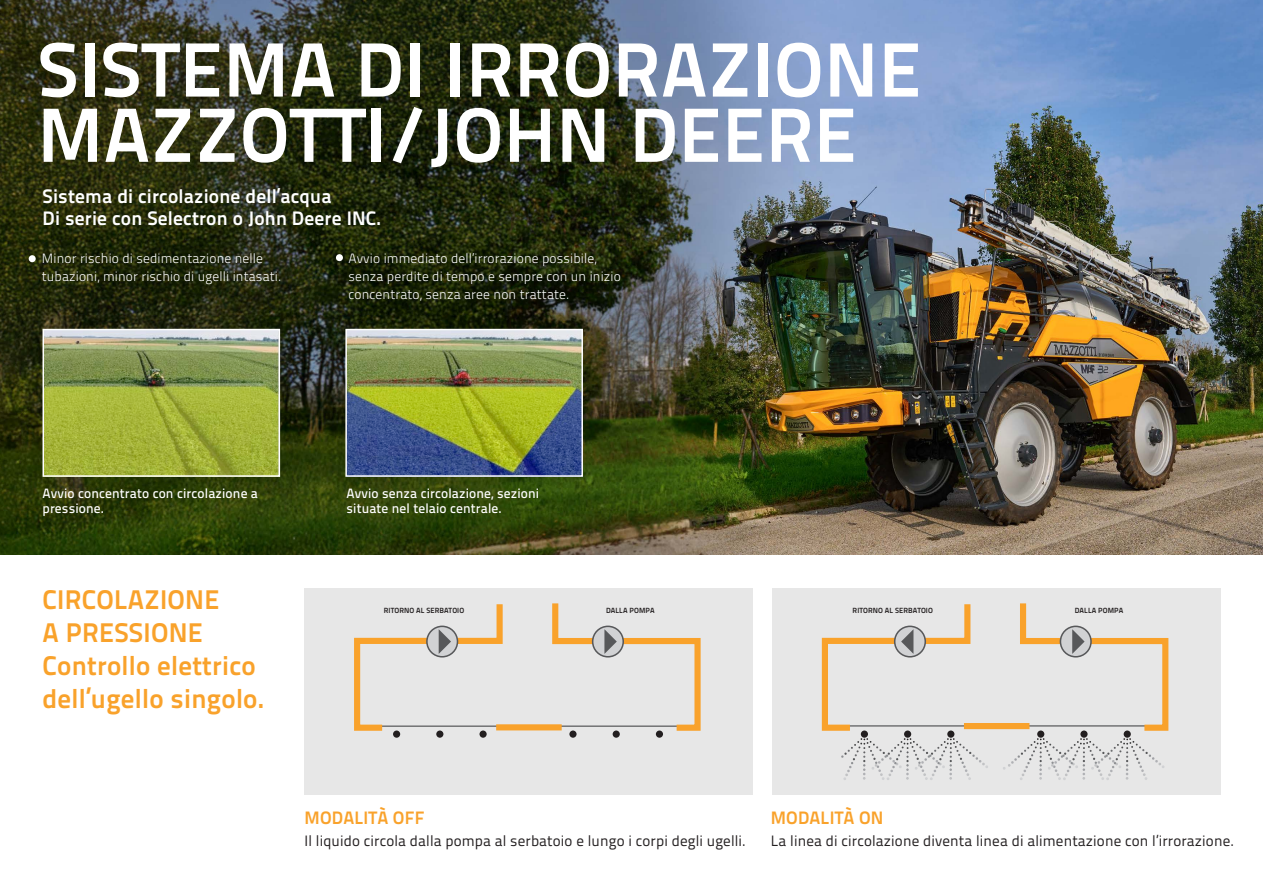
<style>
.page{position:relative;width:1263px;height:893px;background:#fff}
.page>*{position:absolute;margin:0;border:0;box-sizing:border-box;transform-origin:0 0}
.t1{font:700 76.8px "Titillium Text 22 L";letter-spacing:.01em;color:#fff}
.t2{font:700 27px/33px "Titillium Text 22 L";letter-spacing:.01em;color:#f9a22b}
.t3{font:700 19.5px "Titillium Text 22 L";letter-spacing:.01em;color:#fff}
.t4{font:700 18px "Titillium Text 22 L";letter-spacing:.01em;color:#f9a22b}
.t5{font:15px "Titillium Text 22 L";letter-spacing:.01em;color:#231f20}
.t6{font:300 13.5px/18px "Titillium Text 22 L";letter-spacing:.01em;color:#fff}
.t7{font:500 13.5px/15px "Titillium Text 22 L";letter-spacing:.01em;color:#fff}
.t8{font:500 7.95px "Titillium Text 22 L";color:#231f20}
.t9{font:700 7.5px "Titillium Text 22 L";letter-spacing:.01em;color:#231f20}
</style>
<div class="page">
<img style="left:0;top:0;width:1263px;height:554px">
<div style="left:29px;top:255px;width:7px;height:7px;background:#fff;border-radius:50%"></div>
<div style="left:336px;top:254px;width:7px;height:7px;background:#fff;border-radius:50%"></div>
<div style="left:305px;top:589px;width:448px;height:206px;background:#e7e7e7"></div>
<div style="left:772px;top:589px;width:448px;height:206px;background:#e7e7e7"></div>
<div style="left:393px;top:730px;width:7px;height:8px;background:#231f20;border-radius:50%"></div>
<div style="left:436px;top:730px;width:7px;height:8px;background:#231f20;border-radius:50%"></div>
<div style="left:479px;top:730px;width:8px;height:8px;background:#231f20;border-radius:50%"></div>
<div style="left:569px;top:730px;width:7px;height:8px;background:#231f20;border-radius:50%"></div>
<div style="left:613px;top:730px;width:7px;height:8px;background:#231f20;border-radius:50%"></div>
<div style="left:656px;top:730px;width:7px;height:8px;background:#231f20;border-radius:50%"></div>
<div style="left:496px;top:724px;width:66px;height:6px;background:#f9a22b"></div>
<svg style="left:549px;top:603px;width:152px;height:131px"></svg>
<svg style="left:354px;top:604px;width:152px;height:130px"></svg>
<div style="left:964px;top:723px;width:65px;height:6px;background:#f9a22b"></div>
<svg style="left:1003px;top:603px;width:166px;height:177px"></svg>
<svg style="left:821px;top:604px;width:167px;height:176px"></svg>
<img style="left:46px;top:332px;width:231px;height:142px">
<div style="left:43px;top:329px;width:237px;height:148px;border:2px solid #fff"></div>
<img style="left:348px;top:332px;width:232px;height:142px">
<div style="left:345px;top:329px;width:238px;height:148px;border:2px solid #fff"></div>
<div style="left:390px;top:600px;width:64px;height:13px;background:#e7e7e7"></div>
<div style="left:605px;top:600px;width:64px;height:13px;background:#e7e7e7"></div>
<div style="left:856px;top:600px;width:64px;height:13px;background:#e7e7e7"></div>
<div style="left:1067px;top:600px;width:63px;height:13px;background:#e7e7e7"></div>
<p class="t1" style="left:38px;top:10px;width:885px">SISTEMA DI IRRORAZIONE</p>
<p class="t1" style="left:38px;top:76px;width:821px">MAZZOTTI/JOHN DEERE</p>
<p class="t3" style="left:43px;top:181px;width:291px">Sistema di circolazione dell’acqua</p>
<p class="t3" style="left:43px;top:203px;width:340px">Di serie con Selectron o John Deere INC.</p>
<p class="t6" style="left:42px;top:248px;width:241px">Minor rischio di sedimentazione nelle tubazioni, minor rischio di ugelli intasati.</p>
<p class="t6" style="left:348px;top:248px;width:274px">Avvio immediato dell’irrorazione possibile, senza perdite di tempo e sempre con un inizio concentrato, senza aree non trattate.</p>
<p class="t7" style="left:43px;top:485px;width:217px">Avvio concentrato con circolazione a pressione.</p>
<p class="t7" style="left:346px;top:485px;width:194px">Avvio senza circolazione, sezioni situate nel telaio centrale.</p>
<p class="t2" style="left:43px;top:581px;width:178px">CIRCOLAZIONE</p>
<p class="t2" style="left:43px;top:614px;width:162px">A PRESSIONE</p>
<p class="t2" style="left:43px;top:647px;width:224px">Controllo elettrico dell’ugello singolo.</p>
<p class="t8" style="left:391px;top:601px;width:62px">RETURN TO TANK</p>
<p class="t8" style="left:613px;top:601px;width:46px">FROM PUMP</p>
<p class="t8" style="left:867px;top:601px;width:46px">FROM PUMP</p>
<p class="t8" style="left:1081px;top:601px;width:46px">FROM PUMP</p>
<p class="t9" style="left:384px;top:605px;width:82px">RITORNO AL SERBATOIO</p>
<p class="t9" style="left:606px;top:605px;width:50px">DALLA POMPA</p>
<p class="t9" style="left:853px;top:605px;width:82px">RITORNO AL SERBATOIO</p>
<p class="t9" style="left:1075px;top:605px;width:50px">DALLA POMPA</p>
<p class="t4" style="left:305px;top:803px;width:121px">MODALITÀ OFF</p>
<p class="t4" style="left:771px;top:803px;width:114px">MODALITÀ ON</p>
<p class="t5" style="left:305px;top:829px;width:443px">Il liquido circola dalla pompa al serbatoio e lungo i corpi degli ugelli.</p>
<p class="t5" style="left:771px;top:829px;width:465px">La linea di circolazione diventa linea di alimentazione con l’irrorazione.</p>
</div>
